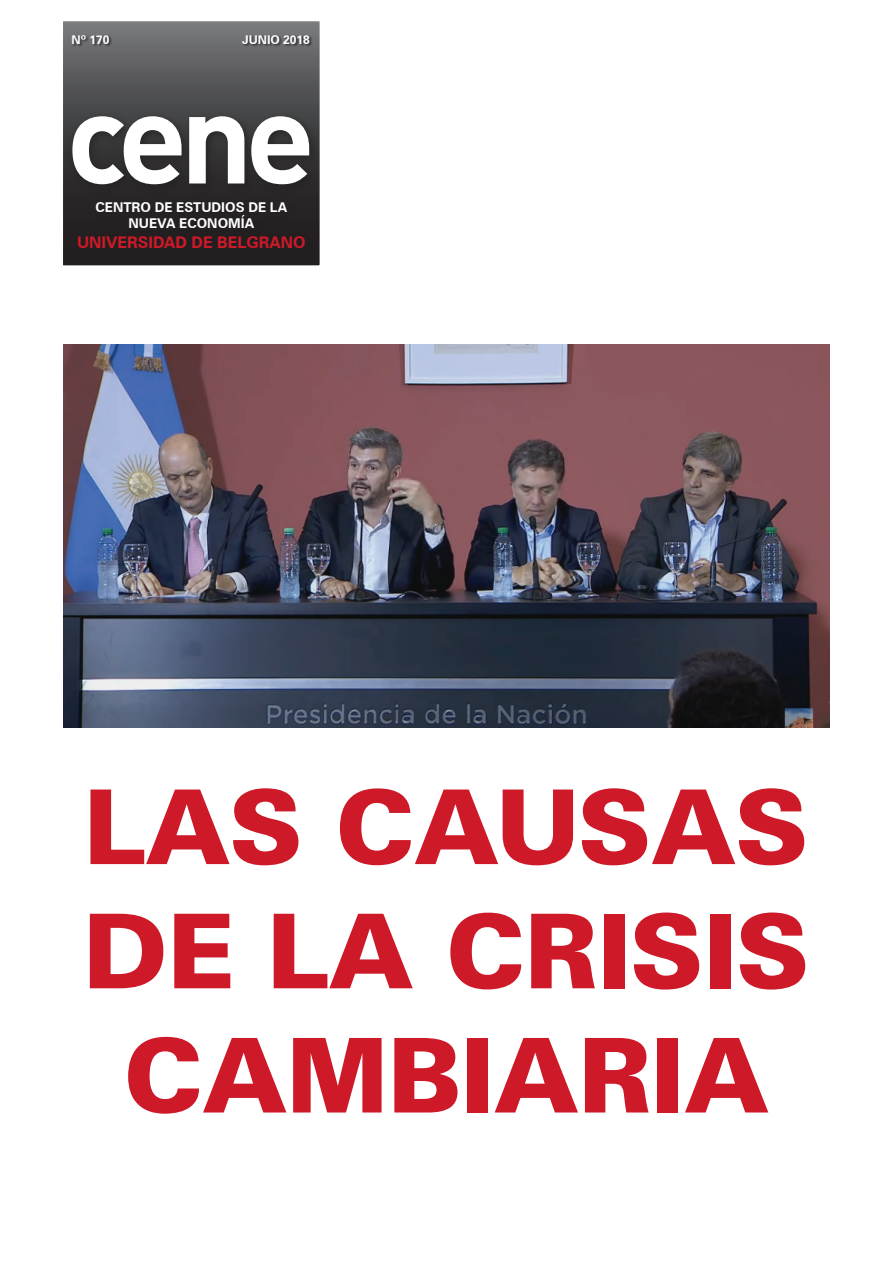
<style>
.page{position:relative;width:893px;height:1263px;background:#fff}
.page>*{position:absolute;margin:0;border:0;box-sizing:border-box;transform-origin:0 0}
.t1{font:700 127.5px "DIN Pro";color:#fff}
.t2{font:900 103.5px/124.2px "Zurich BT";letter-spacing:-.01em;color:#ce1929;text-align:center}
.t3{font:700 16.05px "Zurich BT";color:#ce1929}
.t4{font:700 13.5px/16.2px "Zurich BT";color:#fff;text-align:center}
.t5{font:700 12px "Zurich BT";color:#fff}
</style>
<div class="page">
<svg style="left:65px;top:23px;width:253px;height:241px;background:#545456"></svg>
<div style="left:56px;top:14px;width:271px;height:259px;border:8px solid #fff"></div>
<div style="left:67px;top:111px;width:253px;height:84px;background:#231f20;opacity:.75"></div>
<div style="left:75px;top:199px;width:237px;height:56px;background:#231f20"></div>
<div style="left:72px;top:35px;width:40px;height:12px;background:#231f20;opacity:.75"></div>
<div style="left:242px;top:35px;width:71px;height:12px;background:#231f20;opacity:.75"></div>
<img style="left:64px;top:345px;width:765px;height:382px">
<p class="t5" style="left:71px;top:32px;width:39px">Nº 170</p>
<p class="t5" style="left:242px;top:32px;width:16px">JUNIO</p>
<p class="t5" style="left:283px;top:32px;width:28px">2018</p>
<h1 class="t1" style="left:66px;top:51px;width:250px">cene</h1>
<p class="t4" style="left:96px;top:199px;width:193px">CENTRO DE ESTUDIOS DE LA<br>NUEVA ECONOMÍA</p>
<p class="t3" style="left:77px;top:232px;width:11px">UNIVERSIDAD</p>
<p class="t3" style="left:192px;top:232px;width:80px">DE BELGRANO</p>
<h2 class="t2" style="left:83px;top:764px;width:729px">LAS CAUSAS<br>DE LA CRISIS<br>CAMBIARIA</h2>
</div>
